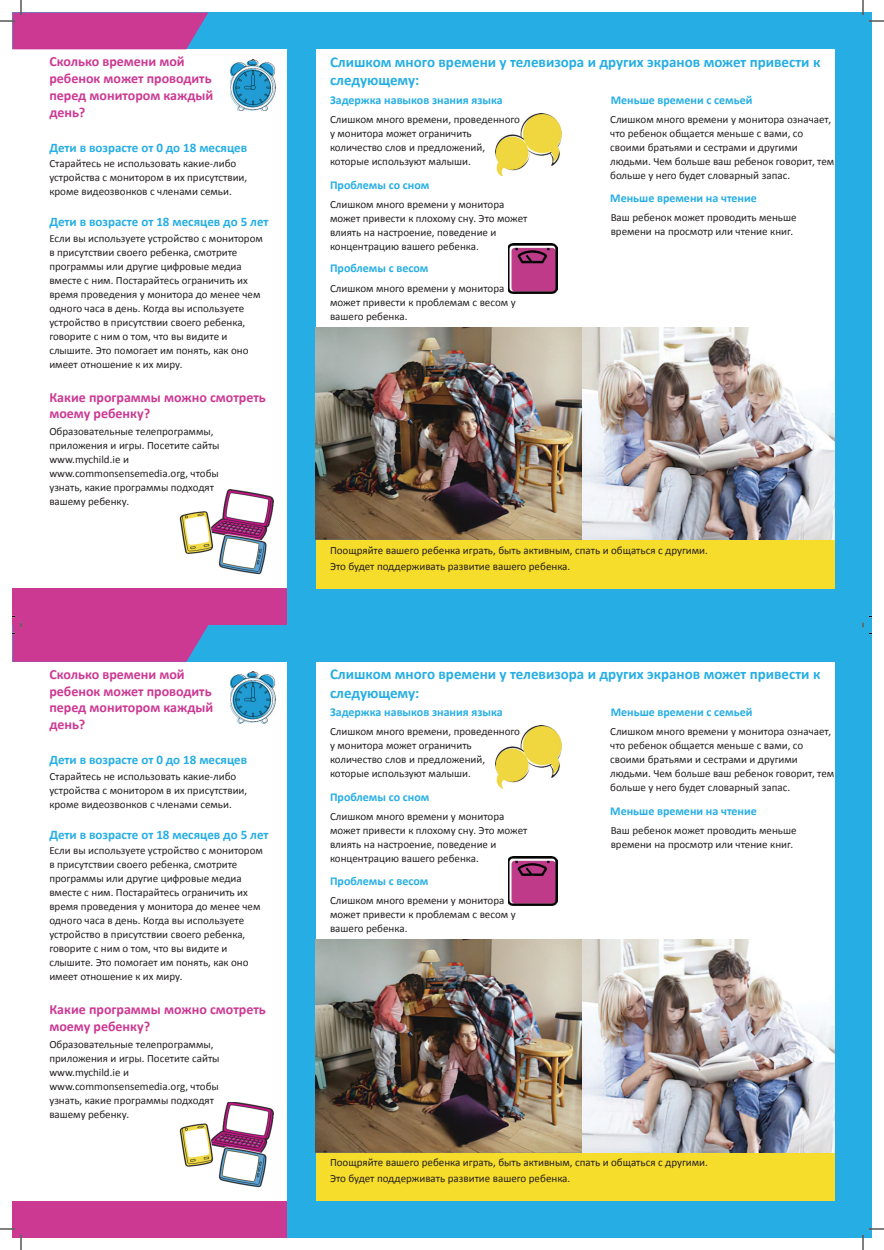
<style>
.page{position:relative;width:884px;height:1250px;background:#fff}
.page>*{position:absolute;margin:0;border:0;box-sizing:border-box;transform-origin:0 0}
.t1{font:700 15px/18px "Calibri";color:#26aee4}
.t2{font:700 14px/16.8px "Calibri";color:#cc3993}
.t3{font:700 13px "Calibri";color:#26aee4}
.t4{font:700 12px "Calibri";color:#26aee4}
.t5{font:11px/14px "Calibri";color:#231f20}
</style>
<div class="page">
<div style="left:12px;top:12px;width:859px;height:613px;background:#26aee4"></div>
<div style="left:316px;top:49px;width:519px;height:539px;background:#fff"></div>
<div style="left:12px;top:49px;width:275px;height:576px;background:#fff"></div>
<div style="left:12px;top:588px;width:275px;height:37px;background:#cc3993"></div>
<div style="left:316px;top:540px;width:519px;height:48px;background:#f6dc2b"></div>
<img style="left:230px;top:59px;width:45px;height:52px">
<img style="left:180px;top:489px;width:93px;height:85px">
<img style="left:495px;top:113px;width:66px;height:63px">
<img style="left:508px;top:244px;width:49px;height:49px">
<img style="left:316px;top:327px;width:519px;height:213px">
<div style="left:12px;top:625px;width:859px;height:612px;background:#26aee4"></div>
<div style="left:316px;top:662px;width:519px;height:538px;background:#fff"></div>
<div style="left:12px;top:662px;width:275px;height:575px;background:#fff"></div>
<div style="left:12px;top:1200px;width:275px;height:37px;background:#cc3993"></div>
<div style="left:316px;top:1152px;width:519px;height:48px;background:#f6dc2b"></div>
<img style="left:230px;top:672px;width:45px;height:51px">
<img style="left:180px;top:1102px;width:93px;height:85px">
<img style="left:495px;top:726px;width:66px;height:62px">
<img style="left:508px;top:856px;width:49px;height:49px">
<img style="left:316px;top:939px;width:519px;height:213px">
<svg style="left:12px;top:616px;width:196px;height:46px"></svg>
<svg style="left:862px;top:616px;width:9px;height:11px"></svg>
<svg style="left:0;top:1228px;width:15px;height:1px"></svg>
<svg style="left:869px;top:1228px;width:15px;height:1px"></svg>
<svg style="left:0;top:0;width:208px;height:49px"></svg>
<svg style="left:20px;top:1235px;width:2px;height:15px"></svg>
<svg style="left:862px;top:0;width:22px;height:22px"></svg>
<svg style="left:862px;top:1235px;width:2px;height:15px"></svg>
<p class="t2" style="left:49px;top:53px;width:166px">Сколько времени мой ребенок может проводить перед монитором каждый день?</p>
<p class="t3" style="left:49px;top:139px;width:199px">Дети в возрасте от 0 до 18 месяцев</p>
<p class="t5" style="left:49px;top:156px;width:199px">Старайтесь не использовать какие-либо устройства с монитором в их присутствии, кроме видеозвонков с членами семьи.</p>
<p class="t3" style="left:49px;top:213px;width:221px">Дети в возрасте от 18 месяцев до 5 лет</p>
<p class="t5" style="left:49px;top:231px;width:215px">Если вы используете устройство с монитором в присутствии своего ребенка, смотрите программы или другие цифровые медиа вместе с ним. Постарайтесь ограничить их время проведения у монитора до менее чем одного часа в день. Когда вы используете устройство в присутствии своего ребенка, говорите с ним о том, что вы видите и слышите. Это помогает им понять, как оно имеет отношение к их миру.</p>
<p class="t2" style="left:49px;top:388px;width:218px">Какие программы можно смотреть моему ребенку?</p>
<p class="t5" style="left:49px;top:425px;width:172px">Образовательные телепрограммы, приложения и игры. Посетите сайты www.mychild.ie и www.commonsensemedia.org, чтобы узнать, какие программы подходят вашему ребенку.</p>
<p class="t2" style="left:49px;top:665px;width:166px">Сколько времени мой ребенок может проводить перед монитором каждый день?</p>
<p class="t3" style="left:49px;top:751px;width:199px">Дети в возрасте от 0 до 18 месяцев</p>
<p class="t5" style="left:49px;top:769px;width:199px">Старайтесь не использовать какие-либо устройства с монитором в их присутствии, кроме видеозвонков с членами семьи.</p>
<p class="t3" style="left:49px;top:826px;width:221px">Дети в возрасте от 18 месяцев до 5 лет</p>
<p class="t5" style="left:49px;top:843px;width:215px">Если вы используете устройство с монитором в присутствии своего ребенка, смотрите программы или другие цифровые медиа вместе с ним. Постарайтесь ограничить их время проведения у монитора до менее чем одного часа в день. Когда вы используете устройство в присутствии своего ребенка, говорите с ним о том, что вы видите и слышите. Это помогает им понять, как оно имеет отношение к их миру.</p>
<p class="t2" style="left:49px;top:1001px;width:218px">Какие программы можно смотреть моему ребенку?</p>
<p class="t5" style="left:49px;top:1037px;width:172px">Образовательные телепрограммы, приложения и игры. Посетите сайты www.mychild.ie и www.commonsensemedia.org, чтобы узнать, какие программы подходят вашему ребенку.</p>
<h1 class="t1" style="left:330px;top:53px;width:492px">Слишком много времени у телевизора и других экранов может привести к следующему:</h1>
<p class="t4" style="left:330px;top:92px;width:174px">Задержка навыков знания языка</p>
<p class="t4" style="left:611px;top:92px;width:143px">Меньше времени с семьей</p>
<p class="t5" style="left:330px;top:112px;width:192px">Слишком много времени, проведенного у монитора может ограничить количество слов и предложений, которые используют малыши.</p>
<p class="t5" style="left:330px;top:197px;width:199px">Слишком много времени у монитора может привести к плохому сну. Это может влиять на настроение, поведение и концентрацию вашего ребенка.</p>
<p class="t5" style="left:330px;top:281px;width:187px">Слишком много времени у монитора может привести к проблемам с весом у вашего ребенка.</p>
<p class="t4" style="left:330px;top:177px;width:101px">Проблемы со сном</p>
<p class="t4" style="left:330px;top:261px;width:100px">Проблемы с весом</p>
<p class="t5" style="left:610px;top:112px;width:226px">Слишком много времени у монитора означает, что ребенок общается меньше с вами, со своими братьями и сестрами и другими людьми. Чем больше ваш ребенок говорит, тем больше у него будет словарный запас.</p>
<p class="t5" style="left:611px;top:211px;width:187px">Ваш ребенок может проводить меньше времени на просмотр или чтение книг.</p>
<p class="t4" style="left:610px;top:191px;width:148px">Меньше времени на чтение</p>
<p class="t5" style="left:330px;top:542px;width:379px;line-height:16px">Поощряйте вашего ребенка играть, быть активным, спать и общаться с другими.<br>Это будет поддерживать развитие вашего ребенка.</p>
<h1 class="t1" style="left:330px;top:665px;width:492px">Слишком много времени у телевизора и других экранов может привести к следующему:</h1>
<p class="t4" style="left:330px;top:704px;width:174px">Задержка навыков знания языка</p>
<p class="t4" style="left:611px;top:704px;width:143px">Меньше времени с семьей</p>
<p class="t5" style="left:330px;top:724px;width:192px">Слишком много времени, проведенного у монитора может ограничить количество слов и предложений, которые используют малыши.</p>
<p class="t5" style="left:330px;top:810px;width:199px">Слишком много времени у монитора может привести к плохому сну. Это может влиять на настроение, поведение и концентрацию вашего ребенка.</p>
<p class="t5" style="left:330px;top:893px;width:187px">Слишком много времени у монитора может привести к проблемам с весом у вашего ребенка.</p>
<p class="t4" style="left:330px;top:789px;width:101px">Проблемы со сном</p>
<p class="t4" style="left:330px;top:873px;width:100px">Проблемы с весом</p>
<p class="t5" style="left:610px;top:724px;width:226px">Слишком много времени у монитора означает, что ребенок общается меньше с вами, со своими братьями и сестрами и другими людьми. Чем больше ваш ребенок говорит, тем больше у него будет словарный запас.</p>
<p class="t5" style="left:611px;top:823px;width:187px">Ваш ребенок может проводить меньше времени на просмотр или чтение книг.</p>
<p class="t4" style="left:610px;top:803px;width:148px">Меньше времени на чтение</p>
<p class="t5" style="left:330px;top:1154px;width:379px;line-height:16px">Поощряйте вашего ребенка играть, быть активным, спать и общаться с другими.<br>Это будет поддерживать развитие вашего ребенка.</p>
</div>
